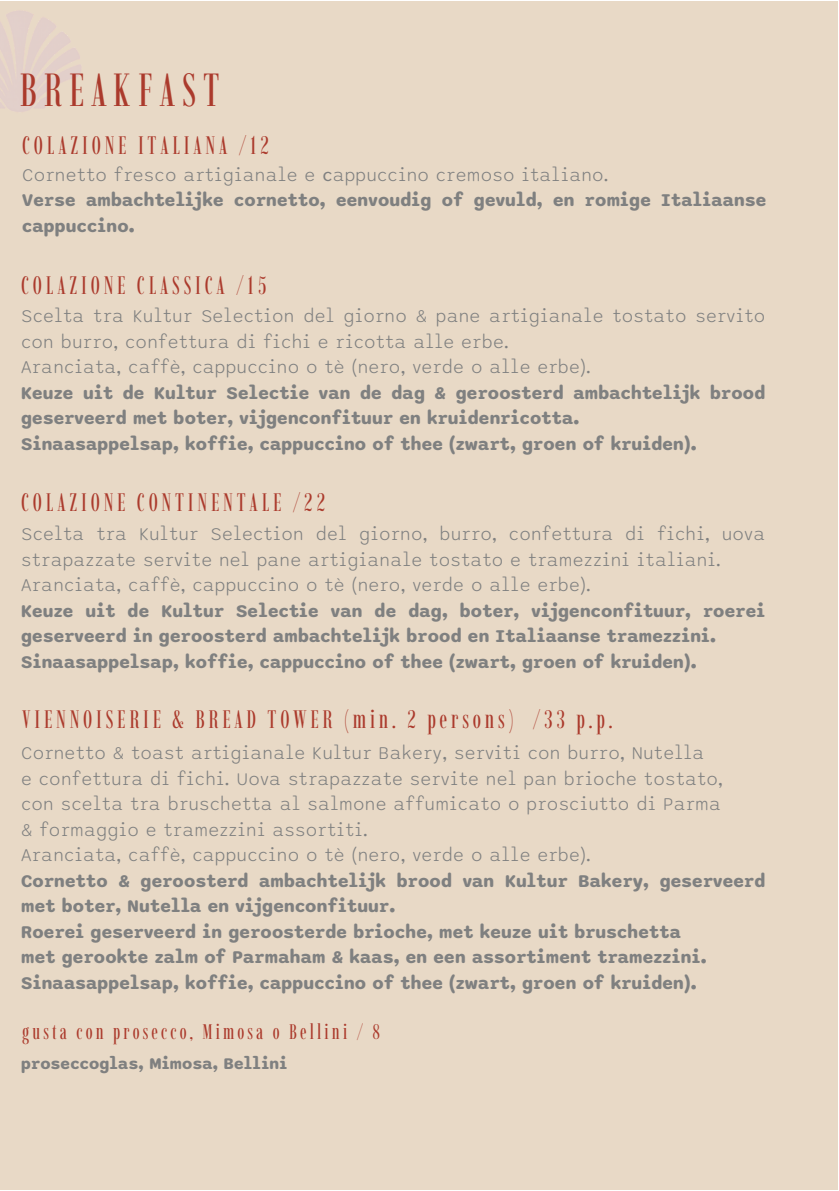
<style>
.page{position:relative;width:839px;height:1191px;background:#fff}
.page>*{position:absolute;margin:0;border:0;box-sizing:border-box;transform-origin:0 0}
.t1{font:46.4px "Imbue 72 pt";letter-spacing:.15em;color:#ab3a2c}
.t2{font:25.2px "Imbue 72 pt";letter-spacing:.15em;color:#ab3a2c}
.t3{font:21px "Imbue 72 pt";letter-spacing:.15em;color:#ab3a2c}
.t4{font:700 19px/25.4px "Sono";letter-spacing:.01em;color:#7f8080}
.t5{font:300 19px/25.4px "Sono";letter-spacing:.01em;color:#7f8080}
.t6{font:700 17.2px "Sono";letter-spacing:.01em;color:#7f8080}
.s1{font-weight:300}
.s2{font-weight:400}
</style>
<div class="page">
<div style="left:1px;top:1px;width:837px;height:1189px;background:#e8d9c6"></div>
<img style="left:0;top:1px;width:81px;height:131px">
<h1 class="t1" style="left:20px;top:62px;width:201px">BREAKFAST</h1>
<h2 class="t2" style="left:22px;top:130px;width:248px">COLAZIONE ITALIANA /12</h2>
<p class="t4" style="left:22px;top:162px;width:745px"><span class="s1">Cornetto fresco artigianale e</span> <span class="s2">c</span><span class="s1">appuccino cremoso italiano.<br></span>Verse ambachtelijke cornetto, eenvoudig of gevuld, en romige Italiaanse cappuccino.</p>
<h2 class="t2" style="left:21px;top:270px;width:247px">COLAZIONE CLASSICA /15</h2>
<p class="t5" style="left:21px;top:304px;width:745px">Scelta tra Kultur Selection del giorno &amp; pane artigianale tostato servito con burro, confettura di fichi e ricotta alle erbe.<br>Aranciata, caffè, cappuccino o tè (nero, verde o alle erbe).</p>
<p class="t4" style="left:21px;top:380px;width:745px">Keuze uit de Kultur Selectie van de dag &amp; geroosterd ambachtelijk brood geserveerd met boter, vijgenconfituur en kruidenricotta.<br>Sinaasappelsap, koffie, cappuccino of thee (zwart, groen of kruiden).</p>
<h2 class="t2" style="left:21px;top:488px;width:305px">COLAZIONE CONTINENTALE /22</h2>
<p class="t5" style="left:21px;top:522px;width:745px">Scelta tra Kultur Selection del giorno, burro, confettura di fichi, uova strapazzate servite nel pane artigianale tostato e tramezzini italiani.<br>Aranciata, caffè, cappuccino o tè (nero, verde o alle erbe).</p>
<p class="t4" style="left:21px;top:598px;width:745px">Keuze uit de Kultur Selectie van de dag, boter, vijgenconfituur, roerei geserveerd in geroosterd ambachtelijk brood en Italiaanse tramezzini.<br>Sinaasappelsap, koffie, cappuccino of thee (zwart, groen of kruiden).</p>
<h2 class="t2" style="left:22px;top:704px;width:592px">VIENNOISERIE &amp; BREAD TOWER (min. 2 persons) /33 p.p.</h2>
<p class="t5" style="left:21px;top:741px;width:703px">Cornetto &amp; toast artigianale Kultur Bakery, serviti con burro, Nutella<br>e confettura di fichi. Uova strapazzate servite nel pan brioche tostato, con scelta tra bruschetta al salmone affumicato o prosciutto di Parma &amp; formaggio e tramezzini assortiti.<br>Aranciata, caffè, cappuccino o tè (nero, verde o alle erbe).</p>
<p class="t4" style="left:21px;top:868px;width:745px">Cornetto &amp; geroosterd ambachtelijk brood van Kultur Bakery, geserveerd met boter, Nutella en vijgenconfituur.<br>Roerei geserveerd in geroosterde brioche, met keuze uit bruschetta<br>met gerookte zalm of Parmaham &amp; kaas, en een assortiment tramezzini.<br>Sinaasappelsap, koffie, cappuccino of thee (zwart, groen of kruiden).</p>
<p class="t3" style="left:22px;top:1019px;width:359px">gusta con prosecco, Mimosa o Bellini / 8</p>
<p class="t6" style="left:21px;top:1053px;width:268px">proseccoglas, Mimosa, Bellini</p>
</div>
